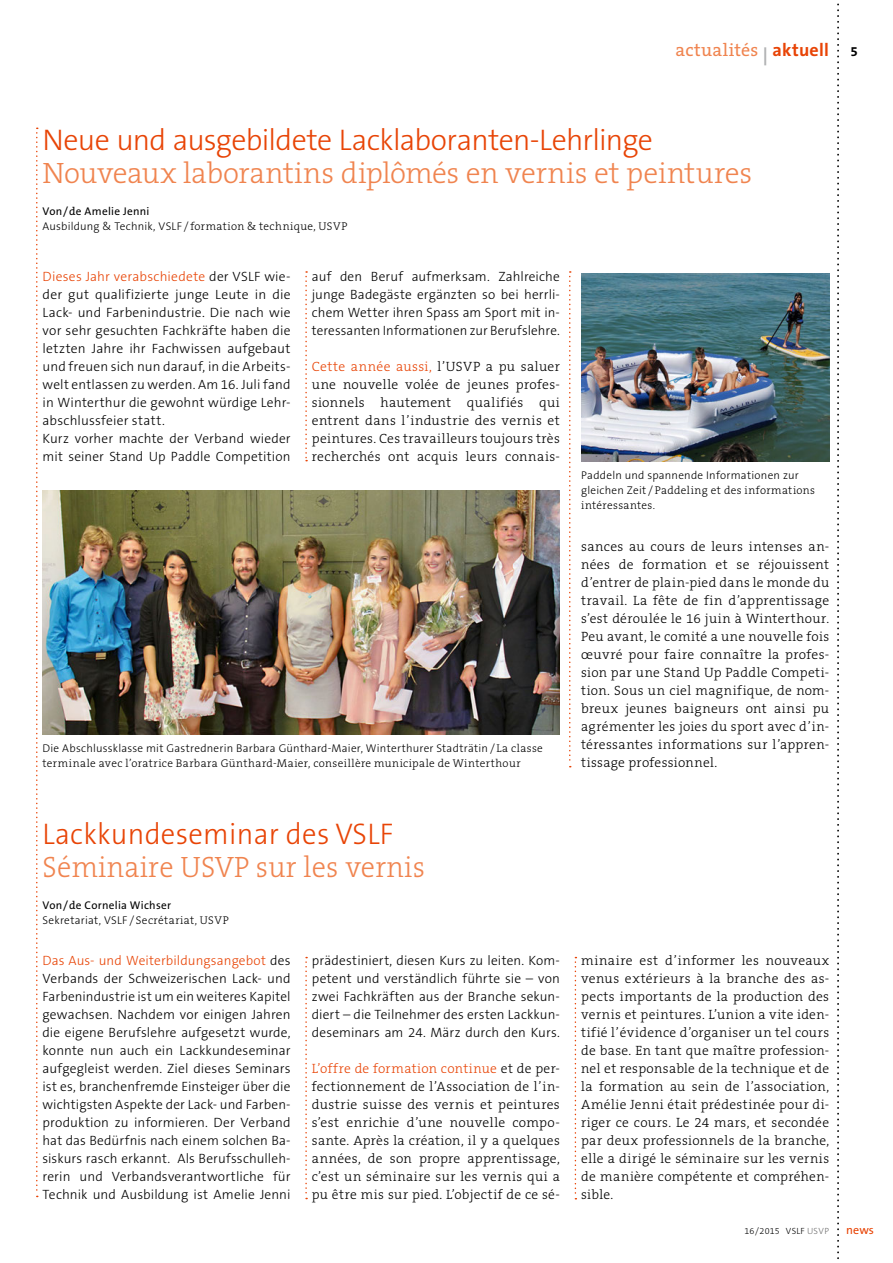
<style>
.page{position:relative;width:893px;height:1263px;background:#fff}
.page>*{position:absolute;margin:0;border:0;box-sizing:border-box;transform-origin:0 0}
.t1{font:300 30px "The Sans B3";letter-spacing:-.015em;color:#e84406}
.t2{font:300 30px "The Sans B3";letter-spacing:.01em;color:#e84406;scale:.96 1}
.t3{font:300 29.7px "The Serif B3";color:#f0844f}
.t4{font:300 29.7px "The Serif B3";color:#f0844f;scale:.96 1}
.t5{font:18px "The Serif B5 Plain";letter-spacing:.02em;color:#f0844f}
.t6{font:300 13.5px/18px "The Serif B3";letter-spacing:.025em;color:#000;text-align:justify}
.t7{font:300 13.5px/18px "The Sans B3";letter-spacing:.01em;color:#000;text-align:justify}
.t8{font:12px "The Sans B5 Plain";color:#e84406}
.t9{font:300 11.25px/15px "The Serif B3";letter-spacing:.035em;color:#000}
.t10{font:300 11.25px "The Sans B3";letter-spacing:.02em;color:#000}
.t11{font:11.25px "The Sans B5 Plain";letter-spacing:.025em;color:#000}
.t12{font:300 9px "The Sans B3";letter-spacing:.02em;color:#000}
.s1{font-family:"The Sans B7";font-weight:700;color:#b1b2b3}
.s2{font-family:"The Sans B7";font-weight:700;color:#e84406}
.s3{font-family:"The Sans B7";font-weight:700;font-size:13.5px;color:#000}
.s4{font-family:"The Serif B5 Plain"}
.s5{font-family:"The Sans B3"}
.s6{color:#e84406}
.s7{font-family:"The Serif B3"}
.s8{color:#6e6e6e}
</style>
<div class="page">
<svg style="left:837px;top:3px;width:2px;height:1256px"></svg>
<svg style="left:305px;top:957px;width:2px;height:242px"></svg>
<svg style="left:575px;top:957px;width:1px;height:242px"></svg>
<svg style="left:36px;top:128px;width:2px;height:1069px"></svg>
<svg style="left:305px;top:271px;width:2px;height:190px"></svg>
<svg style="left:569px;top:271px;width:2px;height:496px"></svg>
<img style="left:43px;top:490px;width:517px;height:244px">
<img style="left:581px;top:274px;width:248px;height:187px">
<h3 class="t5" style="left:676px;top:41px;width:184px">actualités <span class="s1">|</span> <span class="s2">aktuell</span> <span class="s3">5</span></h3>
<h1 class="t1" style="left:43px;top:124px;width:612px">Neue und ausgebildete Lacklaboranten-Lehrlinge</h1>
<h2 class="t3" style="left:43px;top:157px;width:711px">Nouveaux laborantins diplômés en vernis et peintures</h2>
<p class="t11" style="left:43px;top:205px;width:108px">Von / <span class="s4">de</span> Amelie Jenni</p>
<p class="t9" style="left:43px;top:219px;width:306px"><span class="s5">Ausbildung &amp; Technik, VSLF</span> / formation &amp; technique, USVP</p>
<p class="t7" style="left:43px;top:268px;width:250px;text-align:left"><span class="s6">Dieses Jahr verabschiedete</span> der VSLF wie&shy;der gut qualifizierte junge Leute in die Lack- und Farbenindustrie. Die nach wie vor sehr gesuchten Fachkräfte haben die letzten Jahre ihr Fachwissen aufgebaut und freuen sich nun darauf, in die Arbeits&shy;welt entlassen zu werden. Am 16. Juli fand in Winterthur die gewohnt würdige Lehr&shy;abschlussfeier statt.<br>Kurz vorher machte der Verband wieder mit seiner Stand Up Paddle Competition</p>
<p class="t7" style="left:312px;top:268px;width:250px">auf den Beruf aufmerksam. Zahlreiche junge Badegäste ergänzten so bei herrli&shy;chem Wetter ihren Spass am Sport mit in&shy;teressanten Informationen zur Berufslehre.</p>
<p class="t6" style="left:312px;top:358px;width:250px"><span class="s6">Cette année aussi,</span> l’USVP a pu saluer une nouvelle volée de jeunes profes&shy;sionnels hautement qualifiés qui entrent dans l’industrie des vernis et peintures. Ces travailleurs toujours très recherchés ont acquis leurs connais-</p>
<p class="t10" style="left:43px;top:743px;width:502px">Die Abschlussklasse mit Gastrednerin Barbara Günthard-Maier, Winterthurer Stadträtin / <span class="s7">La classe</span></p>
<p class="t9" style="left:43px;top:756px;width:480px">terminale avec l’oratrice Barbara Günthard-Maier, conseillère municipale de Winterthour</p>
<h1 class="t2" style="left:43px;top:818px;width:367px">Lackkundeseminar des VSLF</h1>
<h2 class="t4" style="left:43px;top:851px;width:400px">Séminaire USVP sur les vernis</h2>
<p class="t11" style="left:43px;top:899px;width:130px">Von / <span class="s4">de</span> Cornelia Wichser</p>
<p class="t10" style="left:43px;top:914px;width:188px">Sekretariat, VSLF / <span class="s7">Secrétariat, USVP</span></p>
<p class="t7" style="left:43px;top:952px;width:250px"><span class="s6">Das Aus- und Weiterbildungsangebot</span> des Verbands der Schweizerischen Lack- und Farbenindustrie ist um ein weiteres Kapitel gewachsen. Nachdem vor einigen Jahren die eigene Berufslehre aufgesetzt wurde, konnte nun auch ein Lackkundeseminar aufgegleist werden. Ziel dieses Seminars ist es, branchenfremde Einsteiger über die wichtigsten Aspekte der Lack- und Farben&shy;produktion zu informieren. Der Verband hat das Bedü rfnis nach einem solchen Ba&shy;siskurs rasch erkannt. Als Berufsschulleh&shy;rerin und Verbandsverantwortliche für Technik und Ausbildung ist Amelie Jenni</p>
<p class="t7" style="left:312px;top:952px;width:250px">prädestiniert, diesen Kurs zu leiten. Kom&shy;petent und verständlich führte sie – von zwei Fachkräften aus der Branche sekun&shy;diert – die Teilnehmer des ersten Lackkun&shy;deseminars am 24. März durch den Kurs.</p>
<p class="t6" style="left:312px;top:1060px;width:250px"><span class="s6">L’offre de formation continue</span> et de per&shy;fectionnement de l’Association de l’in&shy;dustrie suisse des vernis et peintures s’est enrichie d’une nouvelle compo&shy;sante. Après la création, il y a quelques années, de son propre apprentissage, c’est un séminaire sur les vernis qui a pu être mis sur pied. L’objectif de ce sé-</p>
<p class="t10" style="left:581px;top:470px;width:219px">Paddeln und spannende Informationen zur</p>
<p class="t9" style="left:581px;top:483px;width:235px"><span class="s5">gleichen Zeit /</span> Paddeling et des informations intéressantes.</p>
<p class="t6" style="left:581px;top:538px;width:250px">sances au cours de leurs intenses an&shy;nées de formation et se réjouissent d’entrer de plain-pied dans le monde du travail. La fête de fin d’apprentissage s’est déroulée le 16 juin à Winterthour.<br>Peu avant, le comité a une nouvelle fois œuvré pour faire connaître la profes&shy;sion par une Stand Up Paddle Competi&shy;tion. Sous un ciel magnifique, de nom&shy;breux jeunes baigneurs ont ainsi pu agrémenter les joies du sport avec d’in&shy;téressantes informations sur l’appren&shy;tissage professionnel.</p>
<p class="t6" style="left:581px;top:952px;width:250px">minaire est d’informer les nouveaux venus extérieurs à la branche des as&shy;pects importants de la production des vernis et peintures. L’union a vite iden&shy;tifié l’évidence d’organiser un tel cours de base. En tant que maître profession&shy;nel et responsable de la technique et de la formation au sein de l’association, Amélie Jenni était prédestinée pour di&shy;riger ce cours. Le 24 mars, et secondée par deux professionnels de la branche, elle a dirigé le séminaire sur les vernis de manière compétente et compréhen&shy;sible.</p>
<p class="t12" style="left:744px;top:1226px;width:86px">16 / 2015 VSLF <span class="s8">USVP</span></p>
<p class="t8" style="left:846px;top:1223px;width:29px">news</p>
</div>
